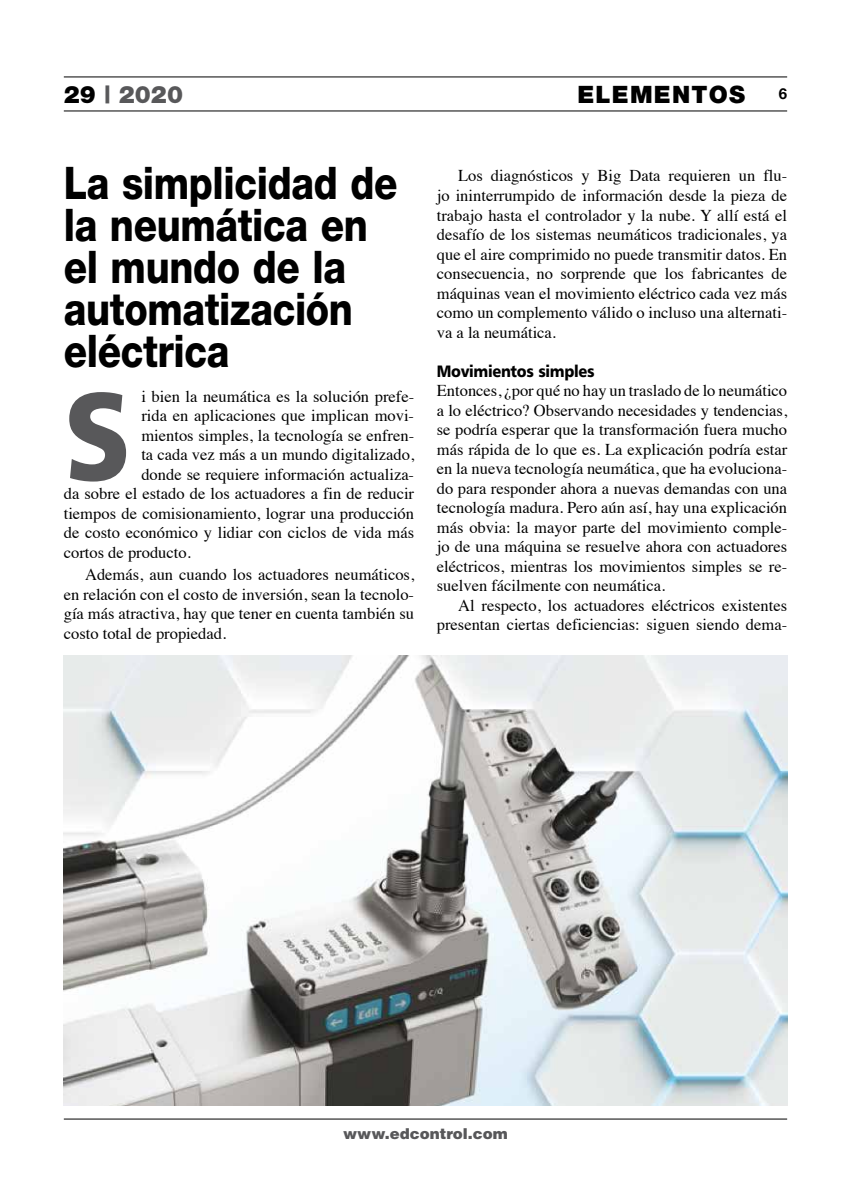
<style>
.page{position:relative;width:851px;height:1191px;background:#fff}
.page>*{position:absolute;margin:0;border:0;box-sizing:border-box;transform-origin:0 0}
.t1{font:123px "Humanist 777 BT Black B";color:#58585a;scale:.9 1}
.t2{font:800 45px/42px "Helvetica Neue LT Std";letter-spacing:-.01em;color:#000;scale:.85 1}
.t3{font:900 24px "Helvetica Neue";letter-spacing:.05em;color:#000}
.t4{font:900 24px "Helvetica Neue";color:#58585a}
.t5{font:16.5px/19.5px "Times";color:#000;text-align:justify}
.t6{font:16.5px "Humanist 777 BT Black B";letter-spacing:-.02em;color:#000;scale:.9 1}
.t7{font:900 15px "Helvetica";color:#58585a}
.t8{font:700 15px "Helvetica Neue";color:#000}
.s1{color:#000}
</style>
<div class="page">
<hr style="left:64px;top:111px;width:723px;height:1px;background:#000">
<hr style="left:64px;top:77px;width:723px;height:1px;background:#000">
<hr style="left:64px;top:1118px;width:723px;height:1px;background:#000">
<img style="left:64px;top:656px;width:723px;height:450px">
<h3 class="t4" style="left:64px;top:80px;width:121px"><span class="s1">29</span> | 2020</h3>
<h3 class="t3" style="left:577px;top:80px;width:169px">ELEMENTOS</h3>
<p class="t8" style="left:778px;top:82px;width:10px">6</p>
<h2 class="t2" style="left:64px;top:162px;width:394px">La simplicidad de la neumática en el mundo de la automatización eléctrica</h2>
<h1 class="t1" style="left:64px;top:357px;width:75px">S</h1>
<p class="t5" style="left:141px;top:385px;width:274px">i bien la neumática es la solución prefe-</p>
<p class="t5" style="left:141px;top:404px;width:274px">rida en aplicaciones que implican movi-</p>
<p class="t5" style="left:141px;top:424px;width:274px">mientos simples, la tecnología se enfren-</p>
<p class="t5" style="left:141px;top:443px;width:274px">ta cada vez más a un mundo digitalizado,</p>
<p class="t5" style="left:141px;top:463px;width:274px">donde se requiere información actualiza-</p>
<p class="t5" style="left:64px;top:482px;width:352px">da sobre el estado de los actuadores a fin de reducir</p>
<p class="t5" style="left:64px;top:502px;width:352px">tiempos de comisionamiento, lograr una producción</p>
<p class="t5" style="left:64px;top:521px;width:352px">de costo económico y lidiar con ciclos de vida más</p>
<p class="t5" style="left:64px;top:541px;width:128px">cortos de producto.</p>
<p class="t5" style="left:64px;top:563px;width:352px;text-indent:21px">Además, aun cuando los actuadores neumáticos, en relación con el costo de inversión, sean la tecnolo&shy;gía más atractiva, hay que tener en cuenta también su costo total de propiedad.</p>
<p class="t5" style="left:437px;top:165px;width:352px;text-indent:21px">Los diagnósticos y Big Data requieren un flu&shy;jo ininterrumpido de información desde la pieza de trabajo hasta el controlador y la nube. Y allí está el desafío de los sistemas neumáticos tradicionales, ya que el aire comprimido no puede transmitir datos. En consecuencia, no sorprende que los fabricantes de máquinas vean el movimiento eléctrico cada vez más como un complemento válido o incluso una alternati&shy;va a la neumática.</p>
<p class="t6" style="left:437px;top:360px;width:177px">Movimientos simples</p>
<p class="t5" style="left:437px;top:379px;width:352px">Entonces, ¿por qué no hay un traslado de lo neumático a lo eléctrico? Observando necesidades y tendencias, se podría esperar que la transformación fuera mucho más rápida de lo que es. La explicación podría estar en la nueva tecnología neumática, que ha evoluciona&shy;do para responder ahora a nuevas demandas con una tecnología madura. Pero aún así, hay una explicación más obvia: la mayor parte del movimiento comple&shy;jo de una máquina se resuelve ahora con actuadores eléctricos, mientras los movimientos simples se re&shy;suelven fácilmente con neumática.</p>
<p class="t5" style="left:437px;top:594px;width:352px;text-align:right">Al respecto, los actuadores eléctricos existentes presentan ciertas deficiencias: siguen siendo dema-</p>
<p class="t7" style="left:343px;top:1124px;width:166px">www.edcontrol.com</p>
</div>
